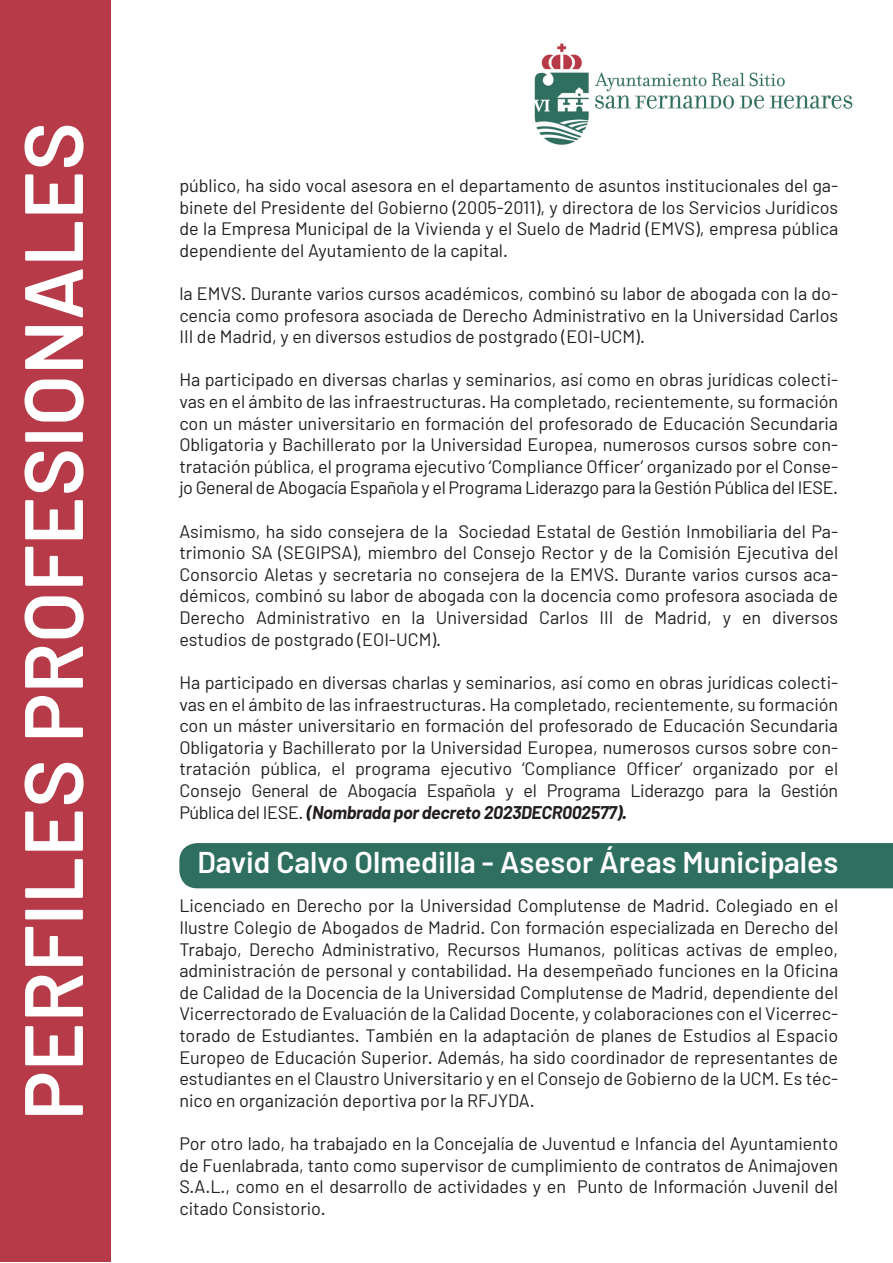
<style>
.page{position:relative;width:893px;height:1263px;background:#fff}
.page>*{position:absolute;margin:0;border:0;box-sizing:border-box;transform-origin:0 0}
.t1{font:600 82.5px "Barlow";color:#fff}
.t2{font:600 30px "Barlow";color:#fff}
.t3{font:18px/21.6px "Barlow";color:#231f20;text-align:justify}
.s1{font-weight:700;font-style:italic}
</style>
<div class="page">
<div style="left:0;top:0;width:111px;height:1261px;background:#b73a48"></div>
<img style="left:534px;top:43px;width:319px;height:102px">
<div style="left:179px;top:843px;width:714px;height:45px;background:#2f6f5f"></div>
<p class="t1" style="left:2px;top:1120px;width:1000px;rotate:-90deg">PERFILES PROFESIONALES</p>
<p class="t3" style="left:179px;top:174px;width:660px">público, ha sido vocal asesora en el departamento de asuntos institucionales del ga&shy;binete del Presidente del Gobierno (2005-2011), y directora de los Servicios Jurídicos de la Empresa Municipal de la Vivienda y el Suelo de Madrid (EMVS), empresa pública dependiente del Ayutamiento de la capital.</p>
<p class="t3" style="left:179px;top:282px;width:660px">la EMVS. Durante varios cursos académicos, combinó su labor de abogada con la do&shy;cencia como profesora asociada de Derecho Administrativo en la Universidad Carlos III de Madrid, y en diversos estudios de postgrado (EOI-UCM).</p>
<p class="t3" style="left:179px;top:369px;width:660px">Ha participado en diversas charlas y seminarios, así como en obras jurídicas colecti&shy;vas en el ámbito de las infraestructuras. Ha completado, recientemente, su formación con un máster universitario en formación del profesorado de Educación Secundaria Obligatoria y Bachillerato por la Universidad Europea, numerosos cursos sobre con&shy;tratación pública, el programa ejecutivo ‘Compliance Officer’ organizado por el Conse&shy;jo General de Abogacía Española y el Programa Liderazgo para la Gestión Pública del IESE.</p>
<p class="t3" style="left:179px;top:520px;width:660px">Asimismo, ha sido consejera de la Sociedad Estatal de Gestión Inmobiliaria del Pa&shy;trimonio SA (SEGIPSA), miembro del Consejo Rector y de la Comisión Ejecutiva del Consorcio Aletas y secretaria no consejera de la EMVS. Durante varios cursos aca&shy;démicos, combinó su labor de abogada con la docencia como profesora asociada de Derecho Administrativo en la Universidad Carlos III de Madrid, y en diversos estudios de postgrado (EOI-UCM).</p>
<p class="t3" style="left:179px;top:671px;width:660px">Ha participado en diversas charlas y seminarios, así como en obras jurídicas colecti&shy;vas en el ámbito de las infraestructuras. Ha completado, recientemente, su formación con un máster universitario en formación del profesorado de Educación Secundaria Obligatoria y Bachillerato por la Universidad Europea, numerosos cursos sobre con&shy;tratación pública, el programa ejecutivo ‘Compliance Officer’ organizado por el Consejo General de Abogacía Española y el Programa Liderazgo para la Gestión Pública del IESE. <span class="s1">(Nombrada por decreto</span> <span class="s1">2023DECR002577</span><span class="s1">).</span></p>
<p class="t2" style="left:197px;top:844px;width:642px">David Calvo Olmedilla - Asesor Áreas Municipales</p>
<p class="t3" style="left:179px;top:895px;width:660px">Licenciado en Derecho por la Universidad Complutense de Madrid. Colegiado en el Ilustre Colegio de Abogados de Madrid. Con formación especializada en Derecho del Trabajo, Derecho Administrativo, Recursos Humanos, políticas activas de empleo, administración de personal y contabilidad. Ha desempeñado funciones en la Oficina de Calidad de la Docencia de la Universidad Complutense de Madrid, dependiente del Vicerrectorado de Evaluación de la Calidad Docente, y colaboraciones con el Vicerrec&shy;torado de Estudiantes. También en la adaptación de planes de Estudios al Espacio Europeo de Educación Superior. Además, ha sido coordinador de representantes de estudiantes en el Claustro Universitario y en el Consejo de Gobierno de la UCM. Es téc&shy;nico en organización deportiva por la RFJYDA.</p>
<p class="t3" style="left:179px;top:1132px;width:660px">Por otro lado, ha trabajado en la Concejalía de Juventud e Infancia del Ayuntamiento de Fuenlabrada, tanto como supervisor de cumplimiento de contratos de Animajoven S.A.L., como en el desarrollo de actividades y en Punto de Información Juvenil del citado Consistorio.</p>
</div>
